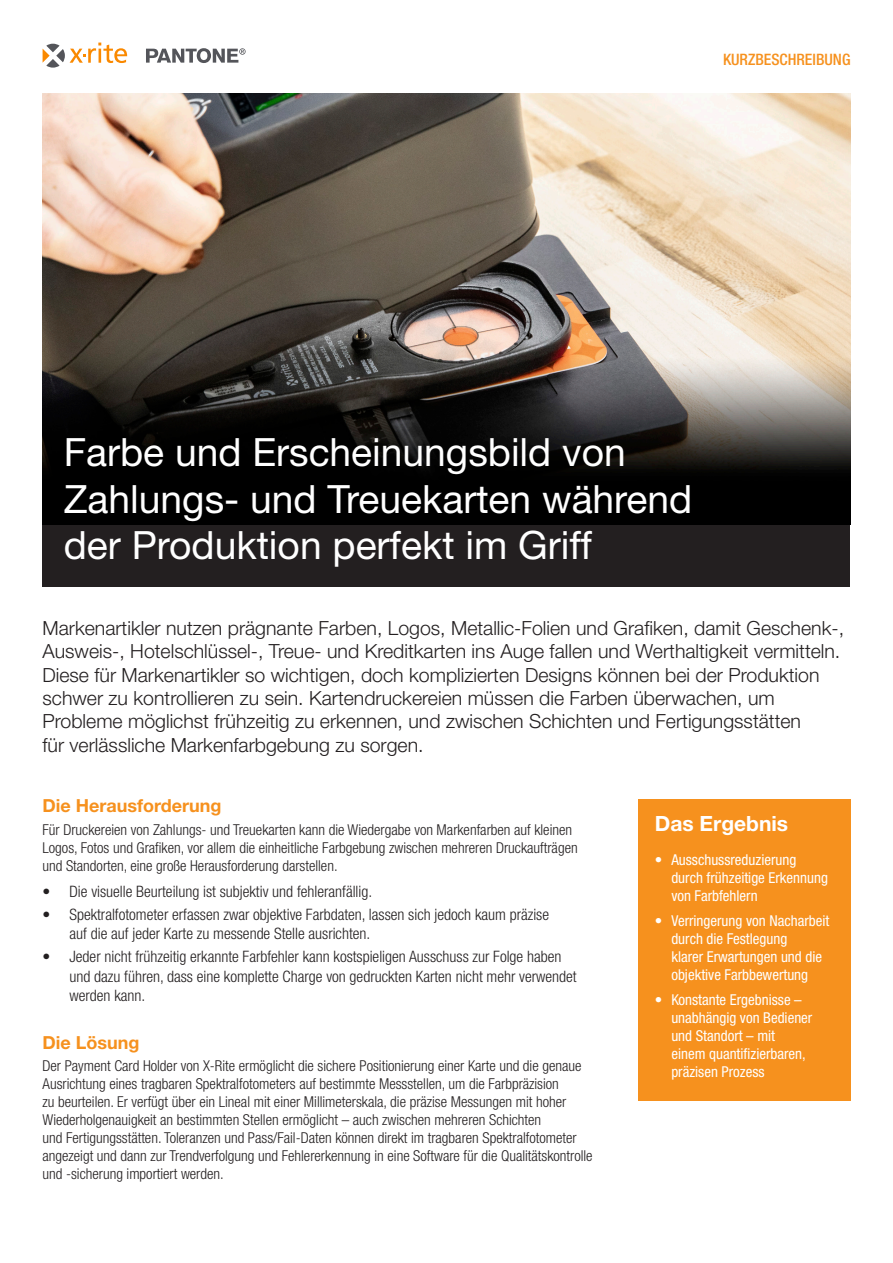
<style>
.page{position:relative;width:893px;height:1263px;background:#fff}
.page>*{position:absolute;margin:0;border:0;box-sizing:border-box;transform-origin:0 0}
.t1{font:39px/46.8px "Helvetica Neue LT Std";color:#fff}
.t2{font:700 21px "Helvetica Neue LT Std";color:#fff}
.TX1{font:300 19.5px/23.4px "Helvetica Neue LT Std";color:#231f20}
.t3{font:700 18px "Helvetica Neue LT Std";color:#f6911e}
.t4{font:300 condensed 15.75px/19.5px "Helvetica Neue LT Std";color:#231f20}
.t5{font:500 condensed 15.75px "Helvetica Neue LT Std";color:#f6911e}
.TX2{font:300 condensed 15px/18px "Helvetica Neue LT Std";color:#231f20}
.TX5{font:condensed 15px/18px "Helvetica Neue LT Std";color:#fff}
</style>
<div class="page">
<div style="left:43px;top:94px;width:807px;height:493px;background:#231f20"></div>
<img style="left:43px;top:94px;width:807px;height:431px">
<div style="left:638px;top:799px;width:212px;height:302px;background:#f6911e"></div>
<svg style="left:146px;top:48px;width:99px;height:15px"></svg>
<svg style="left:43px;top:43px;width:84px;height:25px"></svg>
<h6 class="t5" style="left:723px;top:50px;width:129px">KURZBESCHREIBUNG</h6>
<h1 class="t1" style="left:64px;top:428px;width:630px">Farbe und Erscheinungsbild von<br>Zahlungs- und Treuekarten während der Produktion perfekt im Griff</h1>
<p class="TX1" style="left:43px;top:616px;width:803px">Markenartikler nutzen prägnante Farben, Logos, Metallic-Folien und Grafiken, damit Geschenk-, Ausweis-, Hotelschlüssel-, Treue- und Kreditkarten ins Auge fallen und Werthaltigkeit vermitteln.<br>Diese für Markenartikler so wichtigen, doch komplizierten Designs können bei der Produktion schwer zu kontrollieren zu sein. Kartendruckereien müssen die Farben überwachen, um Probleme möglichst frühzeitig zu erkennen, und zwischen Schichten und Fertigungsstätten<br>für verlässliche Markenfarbgebung zu sorgen.</p>
<h2 class="t3" style="left:43px;top:795px;width:181px">Die Herausforderung</h2>
<p class="TX2" style="left:43px;top:820px;width:537px">Für Druckereien von Zahlungs- und Treuekarten kann die Wiedergabe von Markenfarben auf kleinen<br>Logos, Fotos und Grafiken, vor allem die einheitliche Farbgebung zwischen mehreren Druckaufträgen und Standorten, eine große Herausforderung darstellen.</p>
<p class="t4" style="left:43px;top:881px;width:331px">• Die visuelle Beurteilung ist subjektiv und fehleranfällig.</p>
<p class="t4" style="left:70px;top:904px;width:481px;text-indent:-27px">• Spektralfotometer erfassen zwar objektive Farbdaten, lassen sich jedoch kaum präzise auf die auf jeder Karte zu messende Stelle ausrichten.</p>
<p class="t4" style="left:70px;top:947px;width:509px;text-indent:-27px">• Jeder nicht frühzeitig erkannte Farbfehler kann kostspieligen Ausschuss zur Folge haben und dazu führen, dass eine komplette Charge von gedruckten Karten nicht mehr verwendet werden kann.</p>
<h2 class="t3" style="left:43px;top:1031px;width:99px">Die Lösung</h2>
<p class="TX2" style="left:43px;top:1057px;width:552px">Der Payment Card Holder von X-Rite ermöglicht die sichere Positionierung einer Karte und die genaue Ausrichtung eines tragbaren Spektralfotometers auf bestimmte Messstellen, um die Farbpräzision<br>zu beurteilen. Er verfügt über ein Lineal mit einer Millimeterskala, die präzise Messungen mit hoher Wiederholgenauigkeit an bestimmten Stellen ermöglicht – auch zwischen mehreren Schichten<br>und Fertigungsstätten. Toleranzen und Pass/Fail-Daten können direkt im tragbaren Spektralfotometer angezeigt und dann zur Trendverfolgung und Fehlererkennung in eine Software für die Qualitätskontrolle und -sicherung importiert werden.</p>
<h3 class="t2" style="left:655px;top:811px;width:135px">Das Ergebnis</h3>
<p class="TX5" style="left:671px;top:851px;width:158px;text-indent:-16px">• Ausschussreduzierung durch frühzeitige Erkennung von Farbfehlern</p>
<p class="TX5" style="left:671px;top:912px;width:159px;text-indent:-16px">• Verringerung von Nacharbeit durch die Festlegung<br>klarer Erwartungen und die objektive Farbbewertung</p>
<p class="TX5" style="left:671px;top:990px;width:143px;text-indent:-16px">• Konstante Ergebnisse – unabhängig von Bediener und Standort – mit einem quantifizierbaren, präzisen Prozess</p>
</div>
